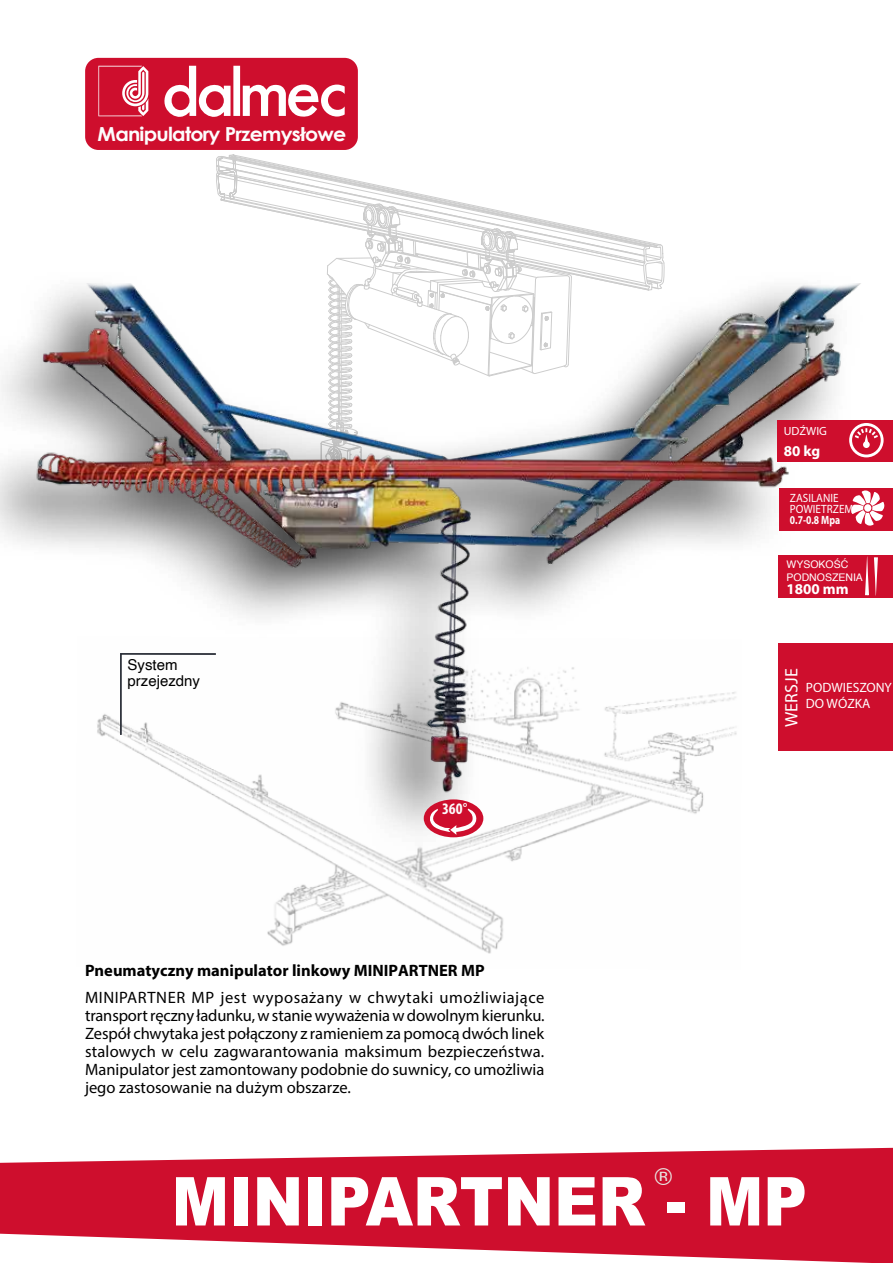
<style>
.page{position:relative;width:893px;height:1263px;background:#fff}
.page>*{position:absolute;margin:0;border:0;box-sizing:border-box;transform-origin:0 0}
.t1{font:900 67.5px "Arial";color:#fff;scale:.9 1}
.t2{font:23.55px "Helvetica";color:#e8e5e1}
.t3{font:700 19.35px "Century Gothic";letter-spacing:-.04em;color:#fdfdfd;scale:1.06 1}
.t4{font:18px "Myriad Pro";color:#fff}
.t5{font:16.5px/18px "Myriad Pro";color:#000;text-align:justify}
.t6{font:700 16.5px "Myriad Pro";color:#000}
.t7{font:700 condensed 16.05px "Myriad Pro";color:#fdfbfb}
.t8{font:15px/16.5px "Helvetica";color:#000}
.t9{font:700 15px "Myriad Pro";color:#fff}
.t10{font:13.5px/16.2px "Myriad Pro";color:#fff}
.t11{font:12px/10.8px "Myriad Pro";color:#fff;scale:.93 1}
.t12{font:700 12px "Myriad Pro";color:#fff;scale:.8 1}
.t13{font:11.85px "Myriad Pro";color:#fff}
.t14{font:10.5px/12.6px "Helvetica";color:#fff}
.s1{font-family:"Helvetica"}
</style>
<div class="page">
<img style="left:267px;top:861px;width:246px;height:93px">
<div style="left:0;top:269px;width:863px;height:592px;background:#000;opacity:.75"></div>
<img style="left:30px;top:283px;width:842px;height:518px">
<div style="left:424px;top:799px;width:59px;height:38px;background:#ce0e2d;border-radius:50%"></div>
<svg style="left:428px;top:809px;width:50px;height:26px"></svg>
<svg style="left:120px;top:653px;width:96px;height:82px"></svg>
<div style="left:778px;top:420px;width:115px;height:42px;background:#ce0e2d"></div>
<svg style="left:849px;top:423px;width:35px;height:34px"></svg>
<div style="left:779px;top:488px;width:114px;height:42px;background:#ce0e2d"></div>
<svg style="left:851px;top:490px;width:33px;height:36px"></svg>
<div style="left:779px;top:556px;width:114px;height:42px;background:#ce0e2d"></div>
<svg style="left:865px;top:557px;width:13px;height:39px"></svg>
<div style="left:779px;top:643px;width:114px;height:107px;background:#ce0e2d"></div>
<svg style="left:0;top:1148px;width:893px;height:115px;fill:#ce0e2d"></svg>
<img style="left:83px;top:58px;width:581px;height:450px">
<p class="t3" style="left:98px;top:122px;width:236px">Manipulatory Przemys<span class="s1">ł</span>owe</p>
<p class="t8" style="left:128px;top:657px;width:74px">System przejezdny</p>
<p class="t7" style="left:442px;top:799px;width:27px">360°</p>
<p class="t6" style="left:85px;top:960px;width:401px">Pneumatyczny manipulator linkowy MINIPARTNER MP</p>
<p class="t5" style="left:85px;top:988px;width:461px">MINIPARTNER MP jest wyposażany w chwytaki umożliwiające transport ręczny ładunku, w stanie wyważenia w dowolnym kierunku.<br>Zespół chwytaka jest połączony z ramieniem za pomocą dwóch linek stalowych w celu zagwarantowania maksimum bezpieczeństwa.<br>Manipulator jest zamontowany podobnie do suwnicy, co umożliwia jego zastosowanie na dużym obszarze.</p>
<p class="t13" style="left:784px;top:424px;width:45px">UDŹWIG</p>
<p class="t9" style="left:784px;top:441px;width:38px">80 kg</p>
<p class="t11" style="left:790px;top:493px;width:70px">ZASILANIE<br>POWIETRZEM</p>
<p class="t12" style="left:790px;top:512px;width:64px">0.7-0.8 Mpa</p>
<p class="t14" style="left:786px;top:558px;width:78px">WYSOKOŚĆ<br>PODNOSZENIA</p>
<p class="t9" style="left:786px;top:579px;width:64px">1800 mm</p>
<p class="t4" style="left:780px;top:727px;width:60px;rotate:-90deg">WERSJE</p>
<p class="t10" style="left:806px;top:679px;width:87px">PODWIESZONY<br>DO WÓZKA</p>
<h2 class="t2" style="left:655px;top:1158px;width:19px">®</h2>
<h2 class="t2" style="left:604px;top:1161px;width:19px">®</h2>
<h1 class="t1" style="left:172px;top:1152px;width:708px">MINIPARTNER - MP</h1>
<h1 class="t1" style="left:73px;top:1155px;width:760px">PART ER EQUO - PE</h1>
</div>
